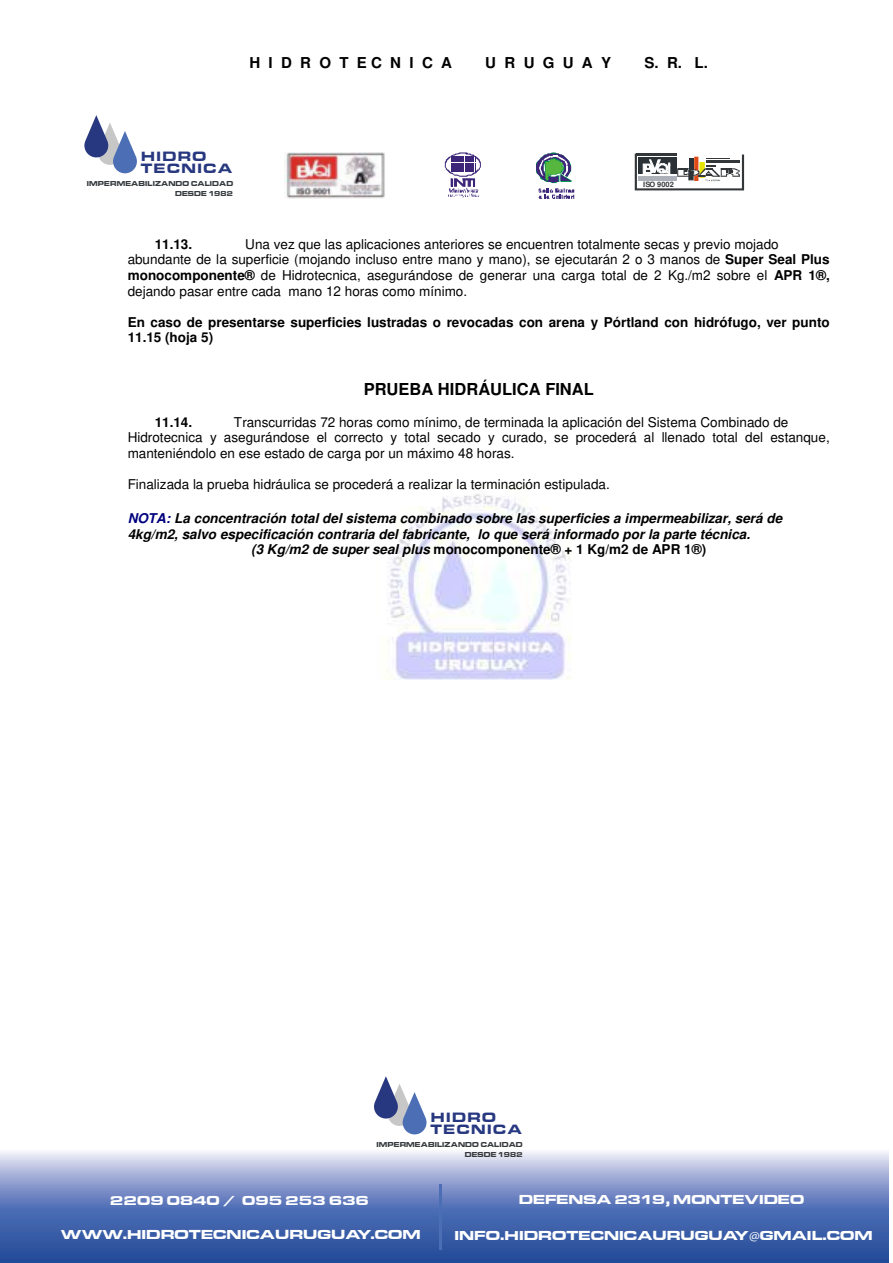
<style>
.page{position:relative;width:893px;height:1263px;background:#fff}
.page>*{position:absolute;margin:0;border:0;box-sizing:border-box;transform-origin:0 0}
.t1{font:700 16.5px "Helvetica";color:#000}
.t2{font:700 15px "Helvetica";color:#000}
.t3{font:700 expanded 14.1px/12.3px "Eurostile MN";letter-spacing:.105em;color:#283880}
.t4{font:13.5px/15.6px "Helvetica";color:#000}
.t5{font:italic 700 13.5px "Helvetica";color:#000}
.t6{font:700 13.5px/15.5px "Helvetica";color:#000}
.t7{font:700 expanded 13.5px "Eurostile MN";letter-spacing:.005em;color:#fff;scale:1.08 1}
.t8{font:700 expanded 13.5px "Eurostile MN";letter-spacing:.005em;color:#fff;scale:1.07 1}
.t9{font:700 expanded 13.5px "Eurostile MN";letter-spacing:.005em;color:#fff;scale:1.09 1}
.t10{font:700 expanded 7.35px/10.5px "Eurostile MN";letter-spacing:.025em;color:#34383b;text-align:right;scale:.92 1}
.t11{font:700 7.35px "Helvetica";letter-spacing:.005em;color:#333739}
.s1{font-weight:700}
.s2{color:#00007f}
.s3{font-style:italic}
.s4{font-family:"Myriad Pro";font-weight:400;font-stretch:normal}
</style>
<div class="page">
<img style="left:386px;top:494px;width:185px;height:186px">
<img style="left:284px;top:152px;width:101px;height:47px">
<svg style="left:445px;top:152px;width:36px;height:46px"></svg>
<svg style="left:536px;top:152px;width:38px;height:47px"></svg>
<svg style="left:634px;top:154px;width:110px;height:36px"></svg>
<svg style="left:0;top:1152px;width:888px;height:111px;background:#6a82bd"></svg>
<hr style="left:439px;top:1184px;width:3px;height:65px;background:#4c6eb5">
<svg style="left:374px;top:1076px;width:52px;height:58px"></svg>
<svg style="left:84px;top:115px;width:53px;height:58px"></svg>
<p class="t2" style="left:249px;top:54px;width:204px">H I D R O T E C N I C A</p>
<p class="t2" style="left:485px;top:54px;width:127px">U R U G U A Y</p>
<p class="t2" style="left:644px;top:54px;width:65px">S. R. L.</p>
<p class="t3" style="left:141px;top:150px;width:93px">HIDRO<br>TECNICA</p>
<p class="t10" style="left:87px;top:178px;width:160px">IMPERMEABILIZANDO CALIDAD<br>DESDE 1982</p>
<p class="t11" style="left:643px;top:181px;width:32px">ISO 9002</p>
<p class="t4" style="left:128px;top:238px;width:703px;text-indent:118px">Una vez que las aplicaciones anteriores se encuentren totalmente secas y previo mojado abundante de la superficie (mojando incluso entre mano y mano), se ejecutarán 2 o 3 manos de <span class="s1">Super Seal Plus monocomponente®</span> de Hidrotecnica, asegurándose de generar una carga total de 2 Kg./m2 sobre el <span class="s1">APR 1®, </span>dejando pasar entre cada mano 12 horas como mínimo.</p>
<p class="t6" style="left:128px;top:314px;width:703px">En caso de presentarse superficies lustradas o revocadas con arena y Pórtland con hidrófugo, ver punto<br>11.15 (hoja 5)</p>
<p class="t1" style="left:364px;top:380px;width:232px">PRUEBA HIDRÁULICA FINAL</p>
<p class="t6" style="left:155px;top:414px;width:39px">11.14.</p>
<p class="t6" style="left:155px;top:236px;width:39px">11.13.</p>
<p class="t4" style="left:128px;top:415px;width:703px;text-indent:106px">Transcurridas 72 horas como mínimo, de terminada la aplicación del Sistema Combinado de<br>Hidrotecnica y asegurándose el correcto y total secado y curado, se procederá al llenado total del estanque, manteniéndolo en ese estado de carga por un máximo 48 horas.</p>
<p class="t4" style="left:128px;top:477px;width:483px">Finalizada la prueba hidráulica se procederá a realizar la terminación estipulada.</p>
<p class="t5" style="left:128px;top:511px;width:656px"><span class="s2">NOTA:</span> La concentración total del sistema combinado sobre las superficies a impermeabilizar, será de</p>
<p class="t5" style="left:128px;top:526px;width:624px">4kg/m2, salvo especificación contraria del fabricante, lo que será informado por la parte técnica.</p>
<p class="t6" style="left:251px;top:542px;width:456px"><span class="s3">(3 Kg/m2 de super seal plus</span> monocomponente® + 1 Kg/m2 de APR 1®)</p>
<p class="t3" style="left:430px;top:1111px;width:93px">HIDRO<br>TECNICA</p>
<p class="t10" style="left:376px;top:1139px;width:160px">IMPERMEABILIZANDO CALIDAD<br>DESDE 1982</p>
<p class="t9" style="left:110px;top:1193px;width:239px">2209 0840 / 095 253 636</p>
<p class="t8" style="left:518px;top:1191px;width:268px">DEFENSA 2319, MONTEVIDEO</p>
<p class="t7" style="left:61px;top:1227px;width:335px">WWW.HIDROTECNICAURUGUAY.COM</p>
<p class="t7" style="left:454px;top:1227px;width:389px">INFO.HIDROTECNICAURUGUAY<span class="s4">@</span>GMAIL.COM</p>
</div>
